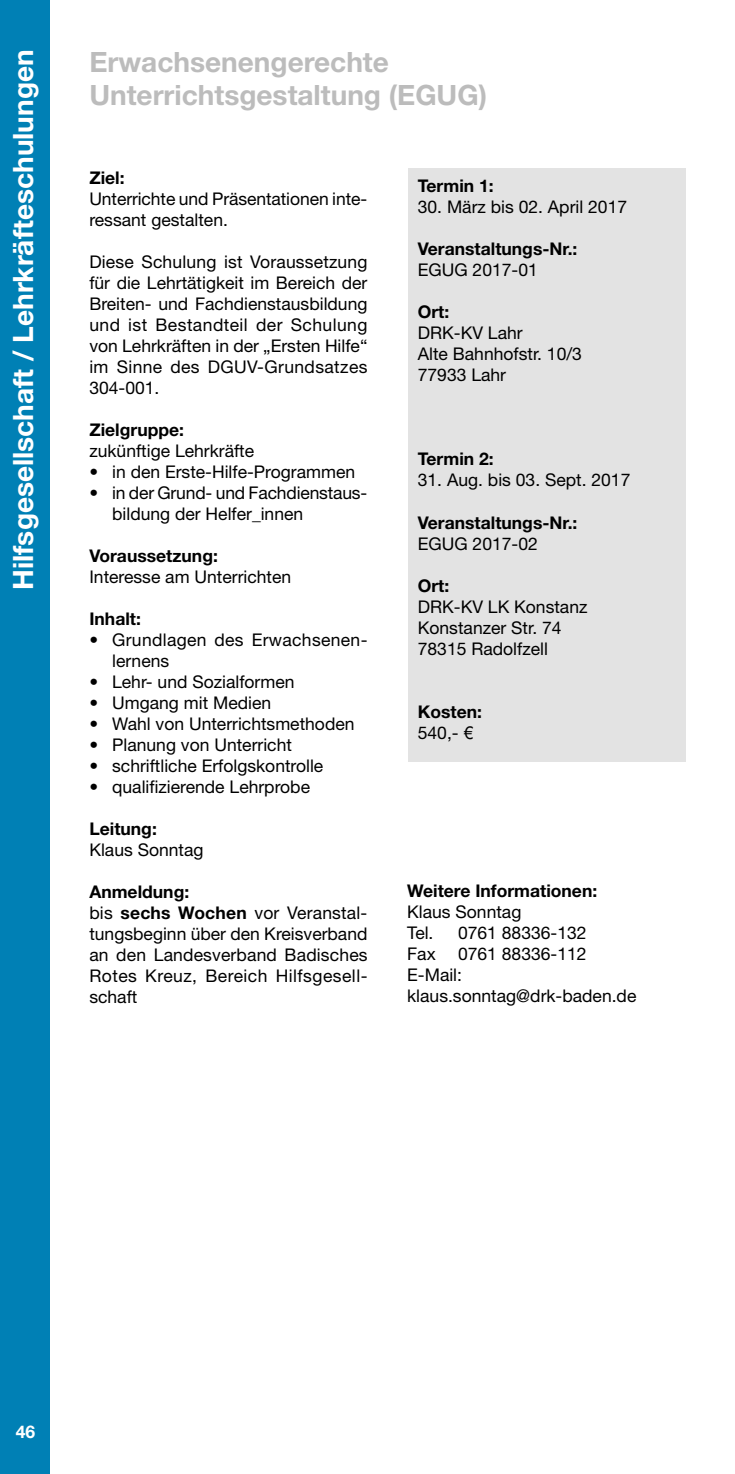
<style>
.page{position:relative;width:735px;height:1474px;background:#fff}
.page>*{position:absolute;margin:0;border:0;box-sizing:border-box;transform-origin:0 0}
.t1{font:700 28px/33.6px "Helvetica Neue";color:#bcbcbc}
.t2{font:700 28px "Helvetica Neue";color:#fff}
.t3{font:17.5px/21px "Helvetica Neue";color:#000}
.t4{font:700 17.5px "Helvetica Neue";color:#000}
.t5{font:17.5px/21px "Helvetica Neue";letter-spacing:.02em;color:#000}
.t6{font:700 17.5px "Helvetica Neue";color:#fff}
.s1{font-weight:700}
</style>
<div class="page">
<div style="left:0;top:0;width:50px;height:1473px;background:#0080b5"></div>
<div style="left:407px;top:169px;width:278px;height:593px;background:#e3e3e3"></div>
<h1 class="t2" style="left:6px;top:590px;width:542px;rotate:-90deg">Hilfsgesellschaft / Lehrkräfteschulungen</h1>
<h1 class="t1" style="left:89px;top:44px;width:399px">Erwachsenengerechte<br>Unterrichtsgestaltung (EGUG)</h1>
<p class="t4" style="left:89px;top:167px;width:37px">Ziel:</p>
<p class="t3" style="left:89px;top:188px;width:279px">Unterrichte und Präsentationen inte&shy;ressant gestalten.</p>
<p class="t3" style="left:89px;top:251px;width:279px;text-align:justify">Diese Schulung ist Voraussetzung für die Lehrtätigkeit im Bereich der Breiten- und Fachdienstausbildung und ist Bestandteil der Schulung von Lehrkräften in der „Ersten Hilfe“ im Sinne des DGUV-Grundsatzes 304-001.</p>
<p class="t4" style="left:89px;top:419px;width:96px">Zielgruppe:</p>
<p class="t3" style="left:89px;top:440px;width:166px">zukünftige Lehrkräfte</p>
<p class="t3" style="left:89px;top:461px;width:267px">• in den Erste-Hilfe-Programmen</p>
<p class="t3" style="left:112px;top:482px;width:256px;text-indent:-23px">• in der Grund- und Fachdienstaus&shy;bildung der Helfer_innen</p>
<p class="t4" style="left:89px;top:545px;width:130px">Voraussetzung:</p>
<p class="t3" style="left:89px;top:566px;width:203px">Interesse am Unterrichten</p>
<p class="t4" style="left:89px;top:608px;width:53px">Inhalt:</p>
<p class="t5" style="left:112px;top:629px;width:257px;text-indent:-23px">• Grundlagen des Erwachsenen&shy;lernens</p>
<p class="t3" style="left:89px;top:671px;width:206px">• Lehr- und Sozialformen</p>
<p class="t3" style="left:89px;top:692px;width:183px">• Umgang mit Medien</p>
<p class="t3" style="left:89px;top:713px;width:266px">• Wahl von Unterrichtsmethoden</p>
<p class="t3" style="left:89px;top:734px;width:204px">• Planung von Unterricht</p>
<p class="t3" style="left:89px;top:755px;width:235px">• schriftliche Erfolgskontrolle</p>
<p class="t3" style="left:89px;top:776px;width:222px">• qualifizierende Lehrprobe</p>
<p class="t4" style="left:89px;top:818px;width:69px">Leitung:</p>
<p class="t3" style="left:89px;top:839px;width:116px">Klaus Sonntag</p>
<p class="t3" style="left:89px;top:881px;width:279px"><span class="s1">Anmeldung:<br></span>bis <span class="s1">sechs Wochen</span> vor Veranstal&shy;tungsbeginn über den Kreisverband an den Landesverband Badisches<br>Rotes Kreuz, Bereich Hilfsgesell&shy;schaft</p>
<p class="t4" style="left:407px;top:880px;width:191px">Weitere Informationen:</p>
<p class="t4" style="left:417px;top:175px;width:77px">Termin 1:</p>
<p class="t3" style="left:417px;top:196px;width:211px">30. März bis 02. April 2017</p>
<p class="t4" style="left:417px;top:238px;width:161px">Veranstaltungs-Nr.:</p>
<p class="t3" style="left:417px;top:259px;width:121px">EGUG 2017-01</p>
<p class="t4" style="left:417px;top:301px;width:33px">Ort:</p>
<p class="t3" style="left:417px;top:322px;width:166px">DRK-KV Lahr<br>Alte Bahnhofstr. 10/3<br>77933 Lahr</p>
<p class="t4" style="left:417px;top:448px;width:77px">Termin 2:</p>
<p class="t3" style="left:417px;top:469px;width:214px">31. Aug. bis 03. Sept. 2017</p>
<p class="t4" style="left:417px;top:511px;width:161px">Veranstaltungs-Nr.:</p>
<p class="t3" style="left:417px;top:532px;width:121px">EGUG 2017-02</p>
<p class="t4" style="left:417px;top:574px;width:33px">Ort:</p>
<p class="t3" style="left:417px;top:595px;width:171px">DRK-KV LK Konstanz<br>Konstanzer Str. 74<br>78315 Radolfzell</p>
<p class="t4" style="left:417px;top:700px;width:66px">Kosten:</p>
<p class="t3" style="left:417px;top:721px;width:57px">540,- €</p>
<p class="t3" style="left:407px;top:901px;width:116px">Klaus Sonntag<br>Tel.</p>
<p class="t3" style="left:458px;top:922px;width:130px">0761 88336-132</p>
<p class="t3" style="left:407px;top:943px;width:30px">Fax</p>
<p class="t3" style="left:407px;top:943px;width:230px;text-indent:51px">0761 88336-112<br>E-Mail: klaus.sonntag@drk-baden.de</p>
<p class="t6" style="left:16px;top:1420px;width:21px">46</p>
</div>
